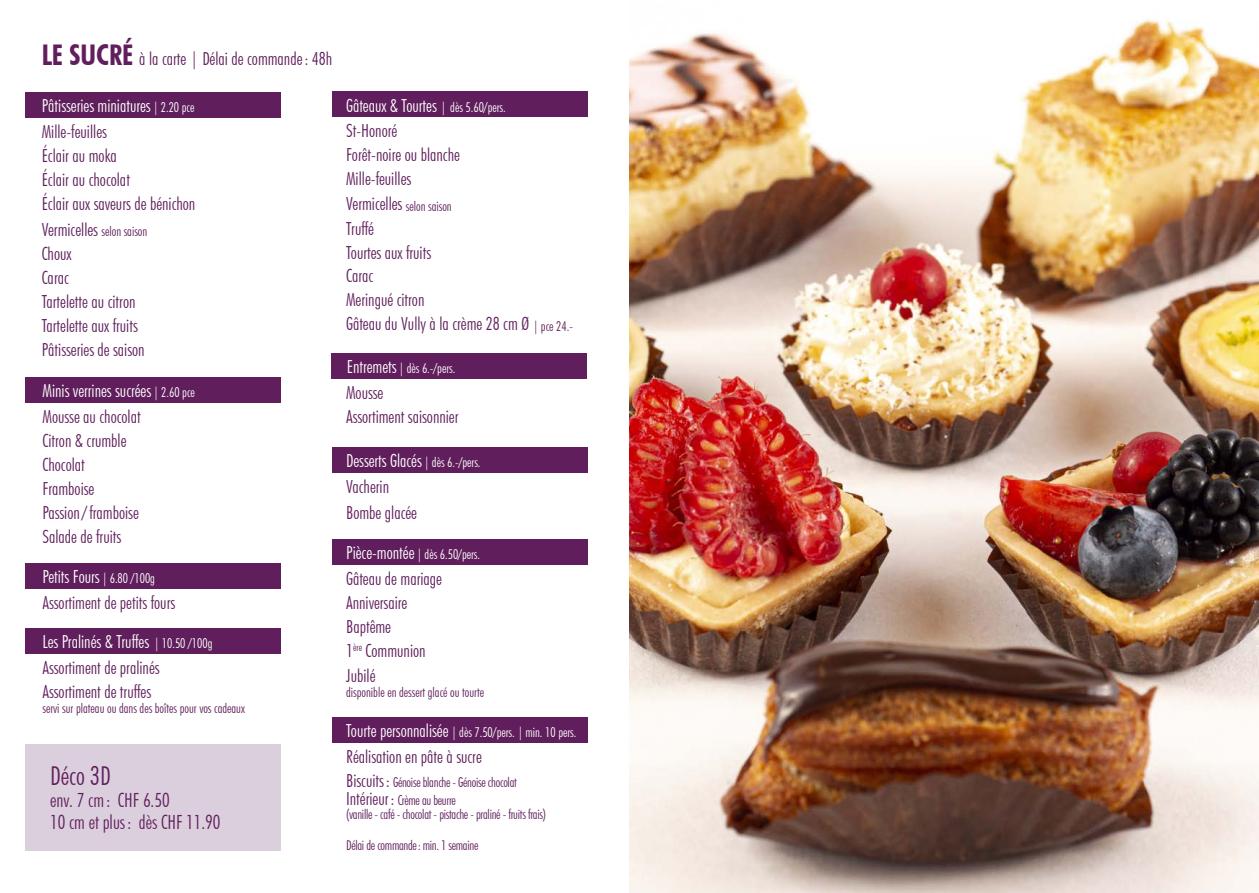
<style>
.page{position:relative;width:1259px;height:893px;background:#fff}
.page>*{position:absolute;margin:0;border:0;box-sizing:border-box;transform-origin:0 0}
.t1{font:300 condensed 26.1px "Futura BT";color:#601f5c}
.t2{font:300 condensed 19.5px/21.8px "Futura BT";color:#601f5c}
.t3{font:300 condensed 18px/24.2px "Futura BT";color:#601f5c}
.t4{font:300 condensed 18px "Futura BT";color:#fff}
.t5{font:300 condensed 13.5px/18px "Futura BT";letter-spacing:-.02em;color:#601f5c}
.t6{font:300 condensed 13.5px "Futura BT";color:#fff}
.t7{font:300 condensed 13.5px "Futura BT";color:#601f5c}
.s1{font-weight:700;font-size:28.5px}
.s2{font-size:13.5px}
.s3{font-size:18px}
</style>
<div class="page">
<div style="left:26px;top:744px;width:255px;height:107px;background:#dccfdd"></div>
<div style="left:332px;top:718px;width:255px;height:25px;background:#601f5c"></div>
<div style="left:26px;top:563px;width:255px;height:26px;background:#601f5c"></div>
<div style="left:332px;top:539px;width:255px;height:25px;background:#601f5c"></div>
<div style="left:332px;top:448px;width:255px;height:25px;background:#601f5c"></div>
<div style="left:332px;top:353px;width:255px;height:25px;background:#601f5c"></div>
<div style="left:26px;top:628px;width:255px;height:26px;background:#601f5c"></div>
<div style="left:26px;top:377px;width:255px;height:26px;background:#601f5c"></div>
<div style="left:26px;top:92px;width:255px;height:26px;background:#601f5c"></div>
<div style="left:332px;top:91px;width:255px;height:26px;background:#601f5c"></div>
<img style="left:629px;top:19px;width:630px;height:874px">
<p class="t3" style="left:42px;top:47px;width:292px"><span class="s1">LE SUCRÉ</span> à la carte | Délai de commande: 48h</p>
<p class="t4" style="left:42px;top:95px;width:154px">Pâtisseries miniatures<span class="s2">|2.20 pce</span></p>
<p class="t4" style="left:346px;top:94px;width:161px">Gâteaux &amp; Tourtes <span class="s2">| dès 5.60/pers.</span></p>
<p class="t3" style="left:42px;top:119px;width:155px">Mille-feuilles<br>Éclair au moka<br>Éclair au chocolat<br>Éclair aux saveurs de bénichon<br>Vermicelles <span class="s2">selon saison<br></span>Choux<br>Carac<br>Tartelette au citron<br>Tartelette aux fruits<br>Pâtisseries de saison</p>
<p class="t4" style="left:43px;top:380px;width:154px">Minis verrines sucrées<span class="s2">|2.60 pce</span></p>
<p class="t3" style="left:43px;top:404px;width:100px">Mousse au chocolat<br>Citron &amp; crumble<br>Chocolat<br>Framboise<br>Passion/framboise<br>Salade de fruits</p>
<p class="t4" style="left:43px;top:566px;width:114px">Petits Fours <span class="s2">|6.80 /100g</span></p>
<p class="t3" style="left:43px;top:590px;width:134px">Assortiment de petits fours</p>
<p class="t4" style="left:43px;top:630px;width:171px">Les Pralinés &amp; Truffes <span class="s2">|10.50 /100g</span></p>
<p class="t3" style="left:43px;top:655px;width:119px">Assortiment de pralinés<br>Assortiment de truffes</p>
<p class="t7" style="left:43px;top:700px;width:204px">servi sur plateau ou dans des boîtes pour vos cadeaux</p>
<h1 class="t1" style="left:50px;top:760px;width:62px">Déco 3D</h1>
<p class="t2" style="left:50px;top:789px;width:172px">env. 7 cm: CHF 6.50<br>10 cm et plus: dès CHF 11.90</p>
<p class="t3" style="left:346px;top:118px;width:228px">St-Honoré<br>Forêt-noire ou blanche<br>Mille-feuilles<br>Vermicelles <span class="s2">selon saison<br></span>Truffé<br>Tourtes aux fruits<br>Carac<br>Meringué citron<br>Gâteau du Vully à la crème 28 cm Ø <span class="s2">| pce 24.-</span></p>
<p class="t6" style="left:347px;top:360px;width:110px"><span class="s3">Entremets</span>| dès 6.-/pers.</p>
<p class="t3" style="left:346px;top:380px;width:114px">Mousse<br>Assortiment saisonnier</p>
<p class="t4" style="left:346px;top:450px;width:136px">Desserts Glacés <span class="s2">| dès 6.-/pers.</span></p>
<p class="t3" style="left:346px;top:474px;width:72px;line-height:25.5px">Vacherin<br>Bombe glacée</p>
<p class="t6" style="left:346px;top:546px;width:135px"><span class="s3">Pièce-montée</span>| dès 6.50/pers.</p>
<p class="t3" style="left:346px;top:566px;width:97px">Gâteau de mariage<br>Anniversaire<br>Baptême<br>1<sup>ère</sup> Communion<br>Jubilé</p>
<p class="t7" style="left:346px;top:684px;width:139px">disponible en dessert glacé ou tourte</p>
<p class="t6" style="left:346px;top:724px;width:232px"><span class="s3">Tourte personnalisée</span> |dès 7.50/pers. |min. 10 pers.</p>
<p class="t3" style="left:346px;top:744px;width:137px">Réalisation en pâte à sucre</p>
<p class="t5" style="left:346px;top:773px;width:172px"><span class="s3">Biscuits:</span> Génoise blanche - Génoise chocolat<br><span class="s3">Intérieur :</span> Crème au beurre</p>
<p class="t5" style="left:346px;top:805px;width:201px">(vanille - café - chocolat - pistache - praliné - fruits frais)</p>
<p class="t5" style="left:346px;top:836px;width:134px">Délai de commande: min. 1 semaine</p>
</div>
